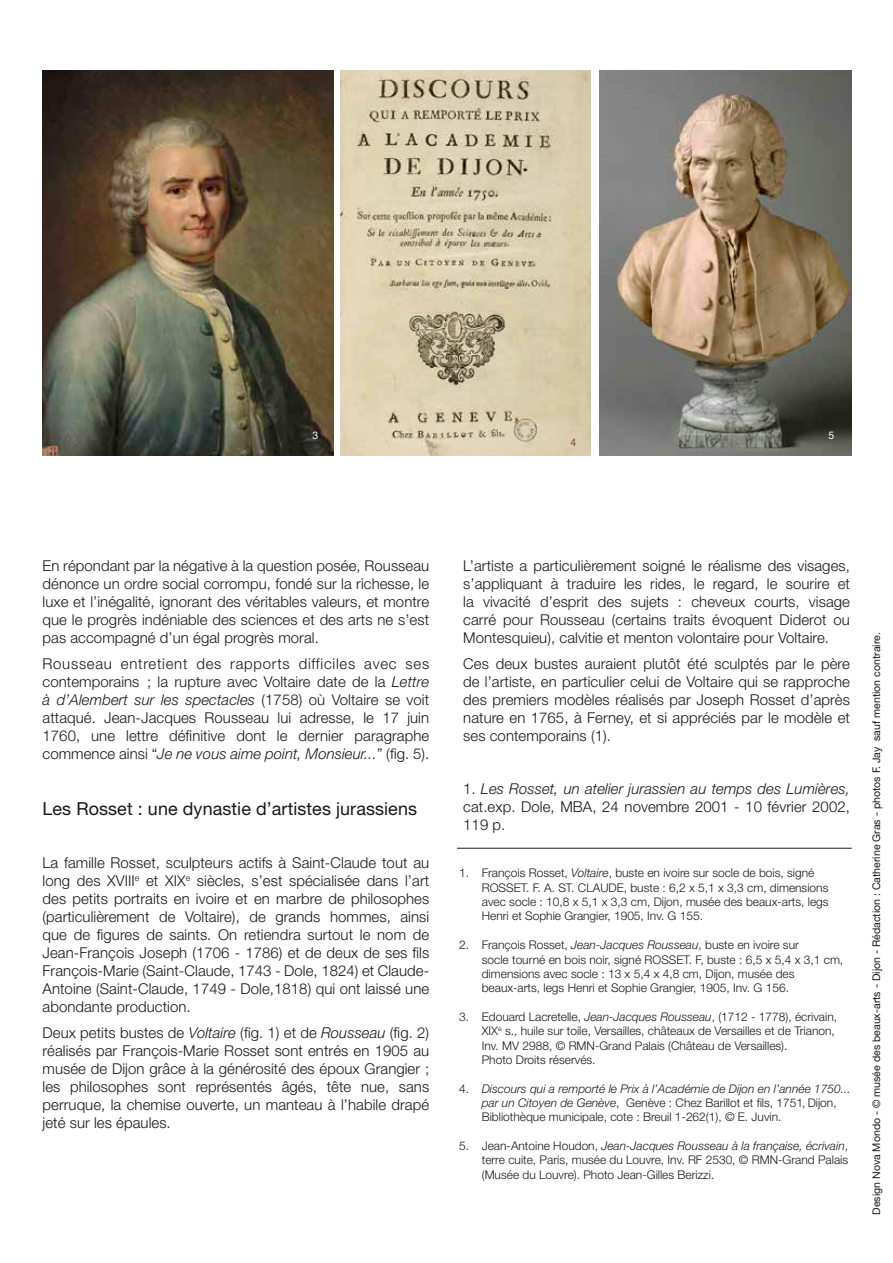
<style>
.page{position:relative;width:893px;height:1263px;background:#fff}
.page>*{position:absolute;margin:0;border:0;box-sizing:border-box;transform-origin:0 0}
.t1{font:18px "Helvetica Neue";letter-spacing:.005em;color:#1a171c}
.t2{font:300 15px/18px "Helvetica Neue";letter-spacing:.005em;color:#1a171c;text-align:justify}
.t3{font:300 12px/14.4px "Helvetica Neue";color:#1a171c}
.t4{font:10.5px "Helvetica Neue";color:#1a171c}
.t5{font:10.5px "Helvetica Neue";color:#fff}
.t6{font:10.5px "Helvetica Neue";color:#754036}
.s1{font-style:italic}
</style>
<div class="page">
<img style="left:600px;top:70px;width:252px;height:385px">
<img style="left:43px;top:70px;width:291px;height:385px">
<img style="left:341px;top:70px;width:250px;height:385px">
<hr style="left:457px;top:848px;width:395px;height:1px;background:#1a171c">
<p class="t5" style="left:312px;top:429px;width:7px">3</p>
<p class="t5" style="left:828px;top:429px;width:7px">5</p>
<p class="t6" style="left:570px;top:436px;width:7px">4</p>
<p class="t2" style="left:43px;top:556px;width:388px">En répondant par la négative à la question posée, Rousseau dénonce un ordre social corrompu, fondé sur la richesse, le luxe et l’inégalité, ignorant des véritables valeurs, et montre que le progrès indéniable des sciences et des arts ne s’est pas accompagné d’un égal progrès moral.</p>
<p class="t2" style="left:43px;top:654px;width:388px">Rousseau entretient des rapports difficiles avec ses contemporains ; la rupture avec Voltaire date de la <span class="s1">Lettre à d’Alembert sur les spectacles</span> (1758) où Voltaire se voit attaqué. Jean-Jacques Rousseau lui adresse, le 17 juin 1760, une lettre définitive dont le dernier paragraphe commence ainsi “<span class="s1">Je ne vous aime point, Monsieur...</span>” (fig. 5).</p>
<p class="t1" style="left:43px;top:798px;width:376px">Les Rosset : une dynastie d’artistes jurassiens</p>
<p class="t2" style="left:43px;top:853px;width:388px">La famille Rosset, sculpteurs actifs à Saint-Claude tout au long des XVIII<sup>e</sup> et XIX<sup>e</sup> siècles, s’est spécialisée dans l’art des petits portraits en ivoire et en marbre de philosophes (particulièrement de Voltaire), de grands hommes, ainsi que de figures de saints. On retiendra surtout le nom de Jean-François Joseph (1706 - 1786) et de deux de ses fils François-Marie (Saint-Claude, 1743 - Dole, 1824) et Claude-Antoine (Saint-Claude, 1749 - Dole,1818) qui ont laissé une abondante production.</p>
<p class="t2" style="left:43px;top:1023px;width:388px">Deux petits bustes de <span class="s1">Voltaire</span> (fig. 1) et de <span class="s1">Rousseau</span> (fig. 2) réalisés par François-Marie Rosset sont entrés en 1905 au musée de Dijon grâce à la générosité des époux Grangier ; les philosophes sont représentés âgés, tête nue, sans perruque, la chemise ouverte, un manteau à l’habile drapé jeté sur les épaules.</p>
<p class="t2" style="left:463px;top:556px;width:388px">L’artiste a particulièrement soigné le réalisme des visages, s’appliquant à traduire les rides, le regard, le sourire et la vivacité d’esprit des sujets : cheveux courts, visage carré pour Rousseau (certains traits évoquent Diderot ou Montesquieu), calvitie et menton volontaire pour Voltaire.</p>
<p class="t2" style="left:463px;top:654px;width:388px">Ces deux bustes auraient plutôt été sculptés par le père de l’artiste, en particulier celui de Voltaire qui se rapproche des premiers modèles réalisés par Joseph Rosset d’après nature en 1765, à Ferney, et si appréciés par le modèle et ses contemporains (1).</p>
<p class="t2" style="left:463px;top:779px;width:388px">1. <span class="s1">Les Rosset, un atelier jurassien au temps des Lumières, </span>cat.exp. Dole, MBA, 24 novembre 2001 - 10 février 2002, 119 p.</p>
<p class="t3" style="left:482px;top:866px;width:348px;text-indent:-22px">1. François Rosset, <span class="s1">Voltaire</span>, buste en ivoire sur socle de bois, signé ROSSET. F. A. ST. CLAUDE, buste : 6,2 x 5,1 x 3,3 cm, dimensions avec socle : 10,8 x 5,1 x 3,3 cm, Dijon, musée des beaux-arts, legs Henri et Sophie Grangier, 1905, Inv. G 155.</p>
<p class="t3" style="left:482px;top:937px;width:363px;text-indent:-22px">2. François Rosset, <span class="s1">Jean-Jacques Rousseau</span>, buste en ivoire sur<br>socle tourné en bois noir, signé ROSSET. F, buste : 6,5 x 5,4 x 3,1 cm, dimensions avec socle : 13 x 5,4 x 4,8 cm, Dijon, musée des beaux-arts, legs Henri et Sophie Grangier, 1905, Inv. G 156.</p>
<p class="t3" style="left:482px;top:1009px;width:357px;text-indent:-22px">3. Edouard Lacretelle, <span class="s1">Jean-Jacques Rousseau</span>, (1712 - 1778), écrivain, XIX<sup>e</sup> s., huile sur toile, Versailles, châteaux de Versailles et de Trianon, Inv. MV 2988, © RMN-Grand Palais (Château de Versailles).<br>Photo Droits réservés.</p>
<p class="t3" style="left:482px;top:1081px;width:370px;text-indent:-22px">4. <span class="s1">Discours qui a remporté le Prix à l’Académie de Dijon en l’année 1750... par un Citoyen de Genève</span>, Genève : Chez Barillot et fils, 1751, Dijon,<br>Bibliothèque municipale, cote : Breuil 1-262(1), © E. Juvin.</p>
<p class="t3" style="left:482px;top:1138px;width:368px;text-align:justify;text-indent:-22px">5. Jean-Antoine Houdon, <span class="s1">Jean-Jacques Rousseau à la française, écrivain</span>, terre cuite, Paris, musée du Louvre, Inv. RF 2530, © RMN-Grand Palais (Musée du Louvre). Photo Jean-Gilles Berizzi.</p>
<p class="t4" style="left:870px;top:1215px;width:584px;rotate:-90deg">Design Nova Mondo - © musée des beaux-arts - Dijon - Rédaction : Catherine Gras - photos F. Jay sauf mention contraire.</p>
</div>
